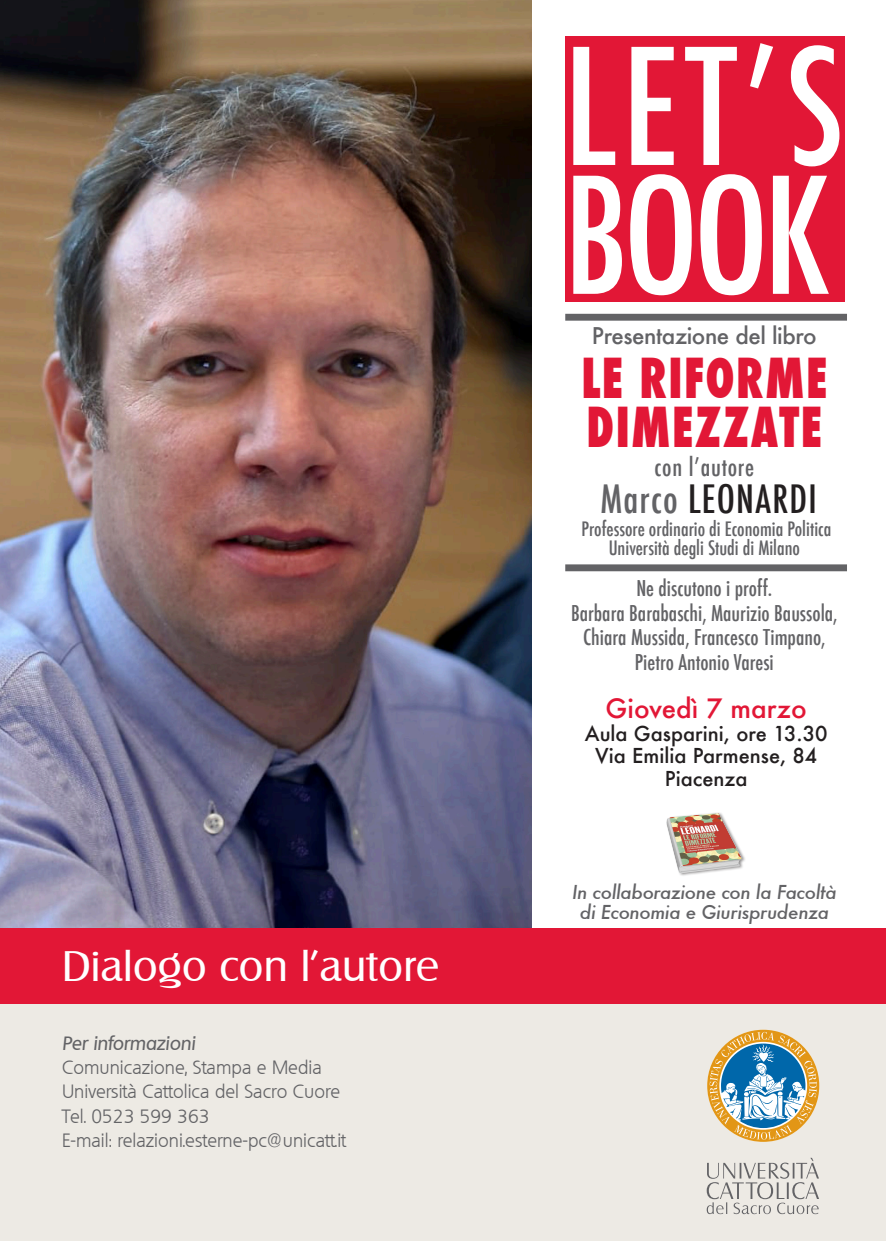
<style>
.page{position:relative;width:886px;height:1241px;background:#fff}
.page>*{position:absolute;margin:0;border:0;box-sizing:border-box;transform-origin:0 0}
.t1{font:500 condensed 156.56px "Futura";letter-spacing:-.03em;color:#fff}
.t2{font:800 condensed 53.75px "Futura";letter-spacing:.03em;color:#e21736;scale:.85 1}
.t3{font:41.56px "Salzburg";letter-spacing:.01em;color:#fff}
.t4{font:500 condensed 38.12px "Futura";letter-spacing:.03em;color:#231f20}
.t5{font:500 26.06px "Futura";color:#e21736}
.t6{font:500 condensed 24.38px "Futura";letter-spacing:.03em;color:#636366}
.t7{font:500 22.5px "Futura";letter-spacing:-.02em;color:#636366}
.t8{font:500 condensed 21.25px/24.4px "Futura";color:#636366;text-align:center}
.t9{font:500 20.06px/22.8px "Futura";color:#231f20;text-align:center}
.t10{font:500 condensed 19.38px "Futura";color:#636366}
.t11{font:300 18.75px "Quebec";color:#636366}
.t12{font:italic 500 18.75px/20px "Futura";letter-spacing:-.02em;color:#636366;text-align:center}
.t13{font:italic 500 18.75px "Quebec";color:#636366}
.s1{color:#636366}
</style>
<div class="page">
<img style="left:0;top:0;width:531px;height:927px">
<div style="left:0;top:994px;width:886px;height:246px;background:#e9e5de"></div>
<svg style="left:707px;top:1029px;width:112px;height:112px"></svg>
<svg style="left:707px;top:1157px;width:112px;height:56px"></svg>
<div style="left:0;top:927px;width:886px;height:76px;background:#e21736"></div>
<div style="left:565px;top:36px;width:280px;height:266px;background:#e21736"></div>
<div style="left:565px;top:314px;width:282px;height:6px;background:#636366"></div>
<div style="left:565px;top:564px;width:282px;height:7px;background:#636366"></div>
<img style="left:666px;top:812px;width:79px;height:64px">
<p class="t3" style="left:62px;top:941px;width:379px">Dialogo con l’autore</p>
<p class="t13" style="left:62px;top:1030px;width:135px">Per informazioni</p>
<p class="t11" style="left:62px;top:1055px;width:261px">Comunicazione, Stampa e Media</p>
<p class="t11" style="left:62px;top:1079px;width:280px">Università Cattolica del Sacro Cuore</p>
<p class="t11" style="left:62px;top:1103px;width:149px">Tel. 0523 599 363</p>
<p class="t11" style="left:62px;top:1128px;width:286px">E-mail: relazioni.esterne-pc@unicatt.it</p>
<p class="t1" style="left:564px;top:7px;width:281px">LET’S</p>
<p class="t1" style="left:564px;top:136px;width:267px">BOOK</p>
<p class="t7" style="left:592px;top:320px;width:226px">Presentazione del libro</p>
<p class="t2" style="left:581px;top:341px;width:291px">LE RIFORME</p>
<p class="t2" style="left:587px;top:390px;width:278px">DIMEZZATE</p>
<p class="t6" style="left:654px;top:451px;width:101px">con l’autore</p>
<p class="t4" style="left:600px;top:474px;width:218px"><span class="s1">Marco</span> LEONARDI</p>
<p class="t10" style="left:581px;top:516px;width:251px">Professore ordinario di Economia Politica</p>
<p class="t10" style="left:609px;top:535px;width:193px">Università degli Studi di Milano</p>
<p class="t8" style="left:636px;top:576px;width:137px">Ne discutono i proff.</p>
<p class="t8" style="left:571px;top:600px;width:268px">Barbara Barabaschi, Maurizio Baussola,<br>Chiara Mussida, Francesco Timpano,</p>
<p class="t8" style="left:635px;top:649px;width:141px">Pietro Antonio Varesi</p>
<p class="t5" style="left:605px;top:690px;width:203px">Giovedì 7 marzo</p>
<p class="t9" style="left:585px;top:721px;width:244px">Aula Gasparini, ore 13.30</p>
<p class="t9" style="left:595px;top:744px;width:223px">Via Emilia Parmense, 84<br>Piacenza</p>
<p class="t12" style="left:572px;top:881px;width:266px">In collaborazione con la Facoltà di Economia e Giurisprudenza</p>
</div>
